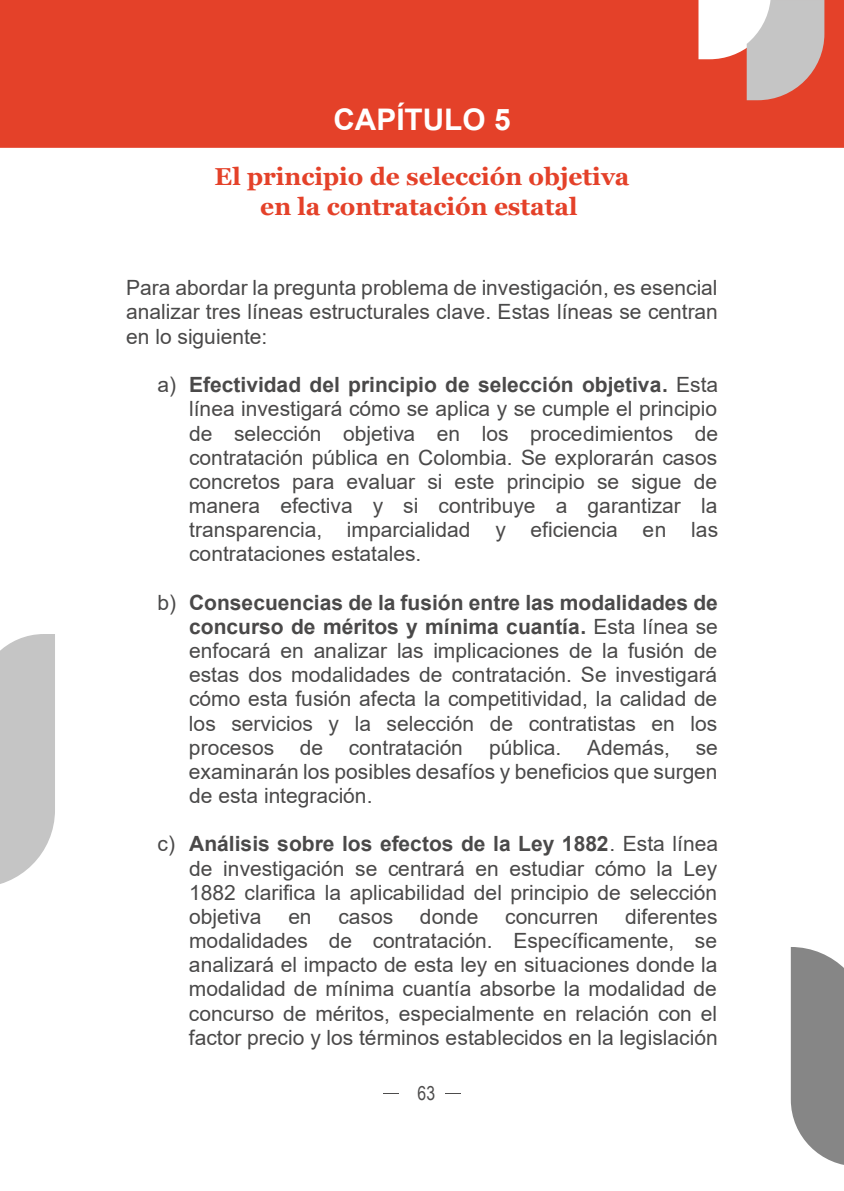
<style>
.page{position:relative;width:844px;height:1191px;background:#fff}
.page>*{position:absolute;margin:0;border:0;box-sizing:border-box;transform-origin:0 0}
.t1{font:700 29.75px "Arial";color:#fff}
.t2{font:700 24.5px/29.4px "Georgia";color:#e44129;text-align:center}
.t3{font:21px/24.2px "Arial";color:#4a4949;text-align:justify}
.t4{font:19.25px "Arial Narrow";color:#4d4c4c}
.s1{font-weight:700}
</style>
<div class="page">
<div style="left:0;top:0;width:843px;height:148px;background:#e44129"></div>
<svg style="left:746px;top:0;width:78px;height:100px;background:#cebab7"></svg>
<svg style="left:0;top:634px;width:55px;height:250px;background:#cacaca"></svg>
<svg style="left:790px;top:947px;width:53px;height:218px;background:#949494"></svg>
<svg style="left:445px;top:1093px;width:15px;height:1px"></svg>
<svg style="left:383px;top:1093px;width:16px;height:1px"></svg>
<h1 class="t1" style="left:333px;top:99px;width:179px">CAPÍTULO 5</h1>
<p class="t2" style="left:214px;top:162px;width:416px">El principio de selección objetiva en la contratación estatal</p>
<p class="t3" style="left:126px;top:276px;width:593px">Para abordar la pregunta problema de investigación, es esencial analizar tres líneas estructurales clave. Estas líneas se centran en lo siguiente:</p>
<p class="t3" style="left:189px;top:373px;width:530px;text-indent:-31px">a) <span class="s1">Efectividad del principio de selección objetiva.</span> Esta línea investigará cómo se aplica y se cumple el principio de selección objetiva en los procedimientos de contratación pública en Colombia. Se explorarán casos concretos para evaluar si este principio se sigue de manera efectiva y si contribuye a garantizar la transparencia, imparcialidad y eficiencia en las contrataciones estatales.</p>
<p class="t3" style="left:189px;top:590px;width:530px;text-indent:-31px">b) <span class="s1">Consecuencias de la fusión entre las modalidades de concurso de méritos y mínima cuantía.</span> Esta línea se enfocará en analizar las implicaciones de la fusión de estas dos modalidades de contratación. Se investigará cómo esta fusión afecta la competitividad, la calidad de los servicios y la selección de contratistas en los procesos de contratación pública. Además, se examinarán los posibles desafíos y beneficios que surgen de esta integración.</p>
<p class="t3" style="left:189px;top:832px;width:530px;text-indent:-31px">c) <span class="s1">Análisis sobre los efectos de la Ley 1882</span>. Esta línea de investigación se centrará en estudiar cómo la Ley 1882 clarifica la aplicabilidad del principio de selección objetiva</p>
<p class="t3" style="left:189px;top:904px;width:530px;text-indent:436px">diferentes modalidades de contratación. Específicamente, se analizará el impacto de esta ley en situaciones donde la modalidad de mínima cuantía absorbe la modalidad de concurso de méritos, especialmente en relación con el factor precio y los términos establecidos en la legislación</p>
<p class="t3" style="left:288px;top:904px;width:25px">en</p>
<p class="t3" style="left:338px;top:904px;width:56px">casos</p>
<p class="t3" style="left:420px;top:904px;width:60px">donde</p>
<p class="t3" style="left:505px;top:904px;width:95px">concurren</p>
<p class="t4" style="left:417px;top:1079px;width:19px">63</p>
</div>
